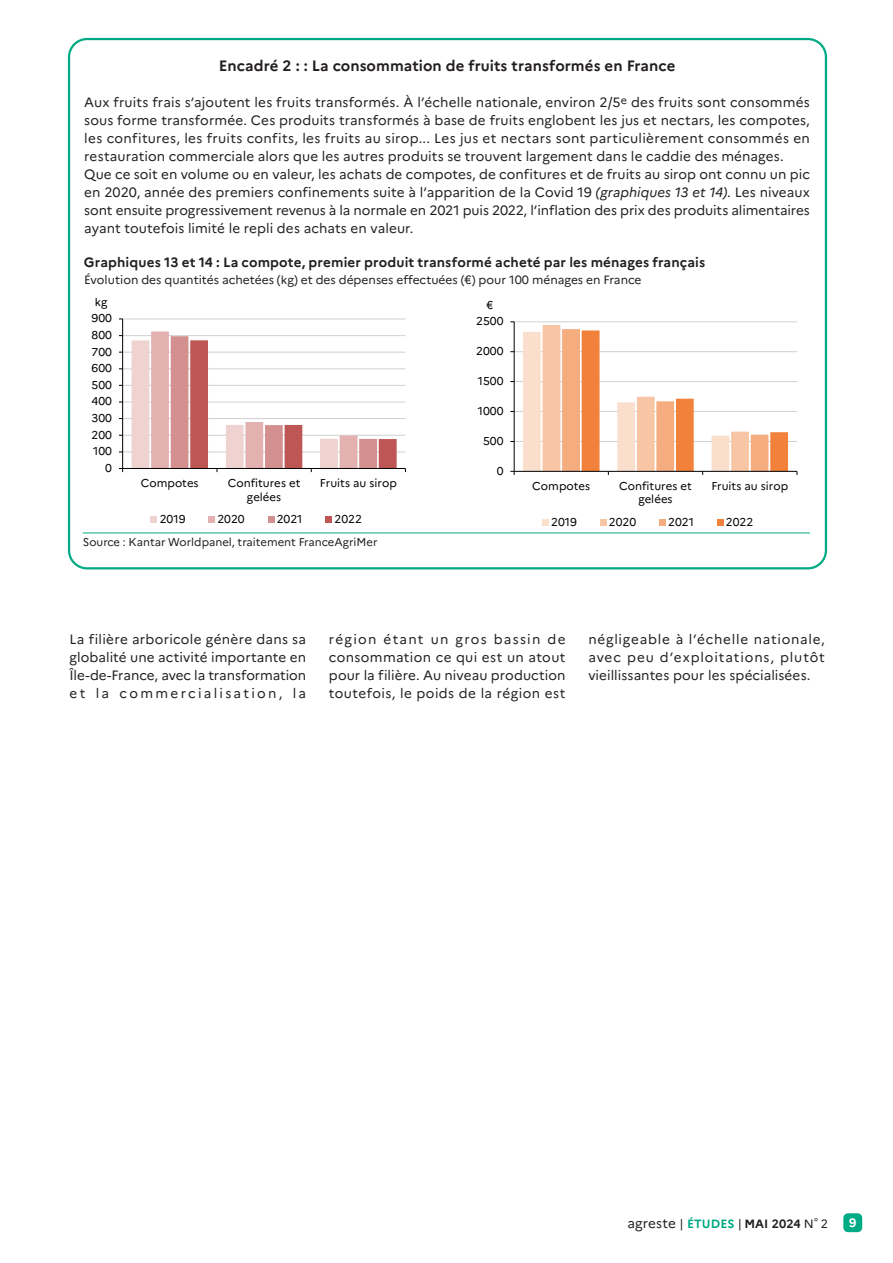
<style>
.page{position:relative;width:893px;height:1263px;background:#fff}
.page>*{position:absolute;margin:0;border:0;box-sizing:border-box;transform-origin:0 0}
.t1{font:700 15px "Marianne";letter-spacing:.005em;color:#231f20}
.t2{font:13.5px/18px "Marianne";letter-spacing:.005em;color:#231f20;text-align:justify}
.t3{font:700 13.5px "Marianne";letter-spacing:.01em;color:#231f20}
.t4{font:700 12.15px "Marianne";color:#fff}
.t5{font:12px "Marianne";color:#231f20}
.t6{font:11.4px/13.8px "Marianne";color:#000001;text-align:center}
.t7{font:11.25px "Marianne";color:#231f20}
.s1{font-style:italic}
.s2{font-size:12px}
.s3{font-weight:700;font-size:12px;color:#00ab85}
.s4{font-weight:700;font-size:12px}
</style>
<div class="page">
<div style="left:843px;top:1213px;width:19px;height:19px;background:#00ab85;border-radius:5px"></div>
<hr style="left:83px;top:533px;width:727px;height:1px;background:#00ab85">
<hr style="left:123px;top:452px;width:282px;height:1px;background:#cfd1d0">
<hr style="left:123px;top:435px;width:282px;height:1px;background:#cfd1d0">
<hr style="left:123px;top:418px;width:282px;height:1px;background:#cfd1d0">
<hr style="left:123px;top:402px;width:282px;height:1px;background:#cfd1d0">
<hr style="left:123px;top:385px;width:282px;height:1px;background:#cfd1d0">
<hr style="left:123px;top:368px;width:282px;height:1px;background:#cfd1d0">
<hr style="left:123px;top:352px;width:282px;height:1px;background:#cfd1d0">
<hr style="left:123px;top:335px;width:282px;height:1px;background:#cfd1d0">
<hr style="left:123px;top:319px;width:282px;height:1px;background:#cfd1d0">
<hr style="left:122px;top:319px;width:1px;height:149px;background:#000001">
<hr style="left:123px;top:468px;width:282px;height:1px;background:#000001">
<svg style="left:132px;top:331px;width:265px;height:141px"></svg>
<div style="left:151px;top:516px;width:6px;height:7px;background:#eed3d1"></div>
<div style="left:209px;top:516px;width:6px;height:7px;background:#e2b1b0"></div>
<div style="left:268px;top:516px;width:6px;height:7px;background:#d3908f"></div>
<div style="left:326px;top:516px;width:6px;height:7px;background:#bd5654"></div>
<hr style="left:514px;top:441px;width:283px;height:1px;background:#cfd1d0">
<hr style="left:514px;top:411px;width:283px;height:1px;background:#cfd1d0">
<hr style="left:514px;top:381px;width:283px;height:1px;background:#cfd1d0">
<hr style="left:514px;top:351px;width:283px;height:1px;background:#cfd1d0">
<hr style="left:514px;top:321px;width:283px;height:1px;background:#cfd1d0">
<hr style="left:514px;top:322px;width:1px;height:149px;background:#000001">
<hr style="left:514px;top:471px;width:283px;height:1px;background:#000001">
<svg style="left:523px;top:325px;width:265px;height:150px"></svg>
<div style="left:542px;top:519px;width:7px;height:7px;background:#fbdfcd"></div>
<div style="left:600px;top:519px;width:6px;height:7px;background:#f8c5a5"></div>
<div style="left:659px;top:519px;width:7px;height:7px;background:#f5ac7f"></div>
<div style="left:717px;top:519px;width:6px;height:7px;background:#f2813c"></div>
<p class="t1" style="left:219px;top:57px;width:458px">Encadré 2 : : La consommation de fruits transformés en France</p>
<p class="t2" style="left:84px;top:93px;width:727px;text-align:left">Aux fruits frais s’ajoutent les fruits transformés. À l’échelle nationale, environ 2/5<sup>e</sup> des fruits sont consommés sous forme transformée. Ces produits transformés à base de fruits englobent les jus et nectars, les compotes, les confitures, les fruits confits, les fruits au sirop... Les jus et nectars sont particulièrement consommés en restauration commerciale alors que les autres produits se trouvent largement dans le caddie des ménages.<br>Que ce soit en volume ou en valeur, les achats de compotes, de confitures et de fruits au sirop ont connu un pic en 2020, année des premiers confinements suite à l’apparition de la Covid 19 <span class="s1">(graphiques 13 et 14)</span>. Les niveaux sont ensuite progressivement revenus à la normale en 2021 puis 2022, l’inflation des prix des produits alimentaires ayant toutefois limité le repli des achats en valeur.</p>
<p class="t3" style="left:84px;top:254px;width:623px">Graphiques 13 et 14 : La compote, premier produit transformé acheté par les ménages français</p>
<p class="t5" style="left:84px;top:272px;width:559px">Évolution des quantités achetées (kg) et des dépenses effectuées (€) pour 100 ménages en France</p>
<p class="t6" style="left:95px;top:295px;width:14px">kg</p>
<p class="t6" style="left:92px;top:311px;width:22px">900</p>
<p class="t6" style="left:92px;top:328px;width:22px">800</p>
<p class="t6" style="left:92px;top:345px;width:22px">700</p>
<p class="t6" style="left:92px;top:361px;width:22px">600</p>
<p class="t6" style="left:92px;top:378px;width:22px">500</p>
<p class="t6" style="left:92px;top:394px;width:22px">400</p>
<p class="t6" style="left:92px;top:411px;width:22px">300</p>
<p class="t6" style="left:92px;top:428px;width:22px">200</p>
<p class="t6" style="left:93px;top:444px;width:20px">100</p>
<p class="t6" style="left:105px;top:461px;width:8px">0</p>
<p class="t6" style="left:141px;top:476px;width:59px">Compotes</p>
<p class="t6" style="left:228px;top:476px;width:74px">Confitures et gelées</p>
<p class="t6" style="left:320px;top:476px;width:78px">Fruits au sirop</p>
<p class="t6" style="left:160px;top:512px;width:27px">2019</p>
<p class="t6" style="left:217px;top:512px;width:29px">2020</p>
<p class="t6" style="left:277px;top:512px;width:27px">2021</p>
<p class="t6" style="left:335px;top:512px;width:29px">2022</p>
<p class="t7" style="left:83px;top:535px;width:296px">Source : Kantar Worldpanel, traitement FranceAgriMer</p>
<p class="t6" style="left:486px;top:298px;width:8px">€</p>
<p class="t6" style="left:476px;top:314px;width:29px">2500</p>
<p class="t6" style="left:476px;top:344px;width:29px">2000</p>
<p class="t6" style="left:478px;top:374px;width:27px">1500</p>
<p class="t6" style="left:478px;top:404px;width:27px">1000</p>
<p class="t6" style="left:483px;top:434px;width:22px">500</p>
<p class="t6" style="left:497px;top:464px;width:8px">0</p>
<p class="t6" style="left:532px;top:479px;width:59px">Compotes</p>
<p class="t6" style="left:619px;top:479px;width:74px">Confitures et gelées</p>
<p class="t6" style="left:711px;top:479px;width:78px">Fruits au sirop</p>
<p class="t6" style="left:551px;top:515px;width:27px">2019</p>
<p class="t6" style="left:609px;top:515px;width:29px">2020</p>
<p class="t6" style="left:668px;top:515px;width:27px">2021</p>
<p class="t6" style="left:726px;top:515px;width:29px">2022</p>
<p class="t2" style="left:70px;top:630px;width:238px">La filière arboricole génère dans sa globalité une activité importante en Île-de-France, avec la transformation et la commercialisation, la</p>
<p class="t2" style="left:329px;top:630px;width:238px">région étant un gros bassin de consommation ce qui est un atout pour la filière. Au niveau production toutefois, le poids de la région est</p>
<p class="t2" style="left:588px;top:630px;width:238px">négligeable à l’échelle nationale, avec peu d’exploitations, plutôt vieillissantes pour les spécialisées.</p>
<p class="t2" style="left:627px;top:1214px;width:202px">agreste <span class="s2">|</span> <span class="s3">ÉTUDES</span> <span class="s2">|</span> <span class="s4">MAI 2024</span> <span class="s2">N</span><sup>°</sup> <span class="s2">2</span></p>
<p class="t4" style="left:849px;top:1215px;width:9px">9</p>
</div>
